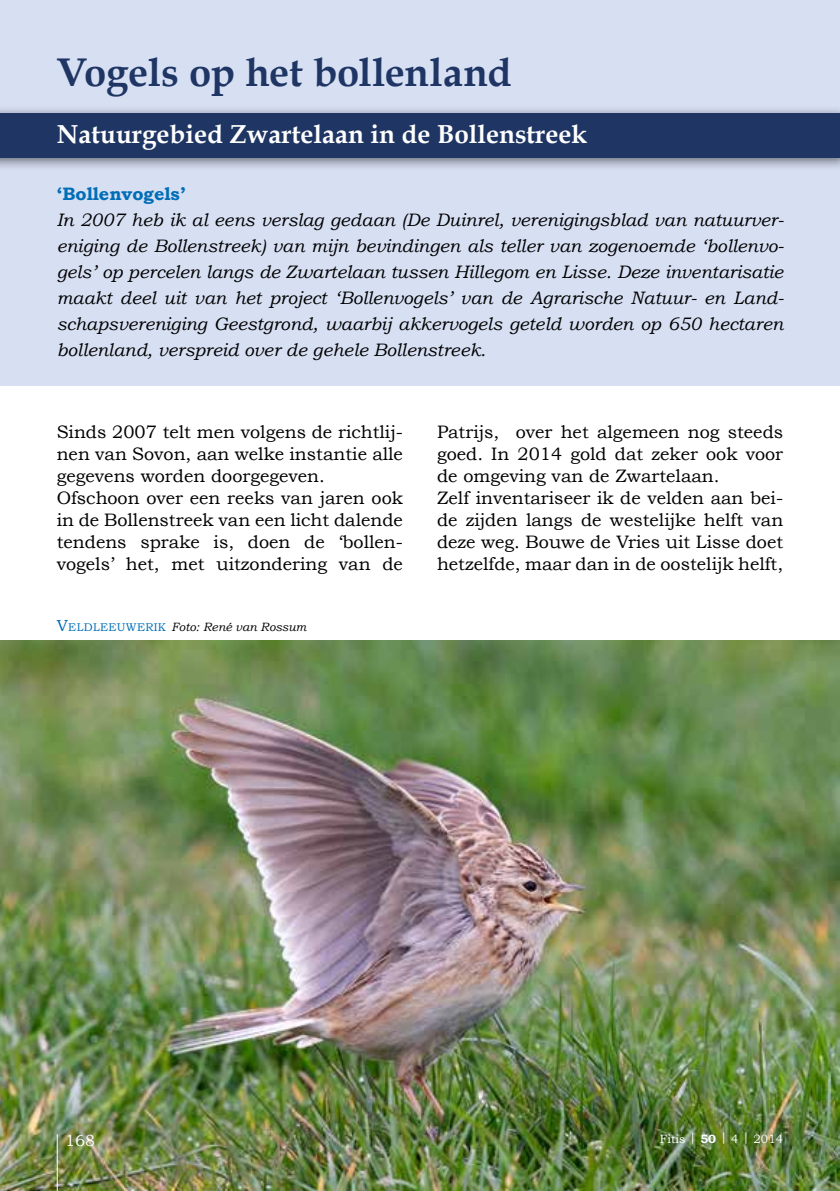
<style>
.page{position:relative;width:840px;height:1191px;background:#fff}
.page>*{position:absolute;margin:0;border:0;box-sizing:border-box;transform-origin:0 0}
.t1{font:700 40px "Book Antiqua";letter-spacing:-.005em;color:#1f3664}
.t2{font:700 26px "Book Antiqua";color:#fff}
.t3{font:18px/22px "Bookman Old Style";color:#000}
.t4{font:italic 18px/26px "Bookman Old Style";color:#000;text-align:justify}
.t5{font:700 18px "Bookman Old Style";color:#006eb7}
.t6{font:16px "Bookman Old Style";color:#fff}
.t7{font:italic 12px "Bookman Old Style";color:#000}
.t8{font:12px "Bookman Old Style";color:#fff}
.s1{font-style:normal;font-size:16px;color:#006eb7}
.s2{font-style:normal;font-size:11.2px;color:#006eb7}
.s3{font-weight:700}
</style>
<div class="page">
<img style="left:0;top:641px;width:839px;height:550px">
<hr style="left:57px;top:1134px;width:1px;height:57px;background:#fff">
<div style="left:0;top:0;width:839px;height:386px;background:#d7dff3"></div>
<div style="left:0;top:105px;width:839px;height:66px;background:#000;opacity:.55"></div>
<div style="left:0;top:113px;width:839px;height:45px;background:#1f3664"></div>
<h1 class="t1" style="left:57px;top:49px;width:456px">Vogels op het bollenland</h1>
<h2 class="t2" style="left:57px;top:119px;width:532px">Natuurgebied Zwartelaan in de Bollenstreek</h2>
<p class="t5" style="left:57px;top:183px;width:130px">‘Bollenvogels’</p>
<p class="t4" style="left:57px;top:207px;width:728px">In 2007 heb ik al eens verslag gedaan (De Duinrel, verenigingsblad van natuurver&shy;eniging de Bollenstreek) van mijn bevindingen als teller van zogenoemde ‘bollenvo&shy;gels’ op percelen langs de Zwartelaan tussen Hillegom en Lisse. Deze inventarisatie maakt deel uit van het project ‘Bollenvogels’ van de Agrarische Natuur- en Land&shy;schapsvereniging Geestgrond, waarbij akkervogels geteld worden op 650 hectaren bollenland, verspreid over de gehele Bollenstreek.</p>
<p class="t3" style="left:57px;top:421px;width:347px">Sinds 2007 telt men volgens de richtlij&shy;nen van Sovon, aan welke instantie alle gegevens worden doorgegeven.<br>Ofschoon over een reeks van jaren ook in de Bollenstreek van een licht dalende tendens sprake is, doen de ‘bollen&shy;vogels’ het, met uitzondering van de</p>
<p class="t3" style="left:437px;top:421px;width:347px">Patrijs, over het algemeen nog steeds goed. In 2014 gold dat zeker ook voor de omgeving van de Zwartelaan.<br>Zelf inventariseer ik de velden aan bei&shy;de zijden langs de westelijke helft van deze weg. Bouwe de Vries uit Lisse doet hetzelfde, maar dan in de oostelijk helft,</p>
<p class="t7" style="left:57px;top:620px;width:251px"><span class="s1">V</span><span class="s2">ELDLEEUWERIK</span> Foto: René van Rossum</p>
<p class="t6" style="left:65px;top:1131px;width:31px">168</p>
<p class="t8" style="left:659px;top:1132px;width:125px">Fitis | <span class="s3">50</span> | 4 | 2014</p>
</div>
